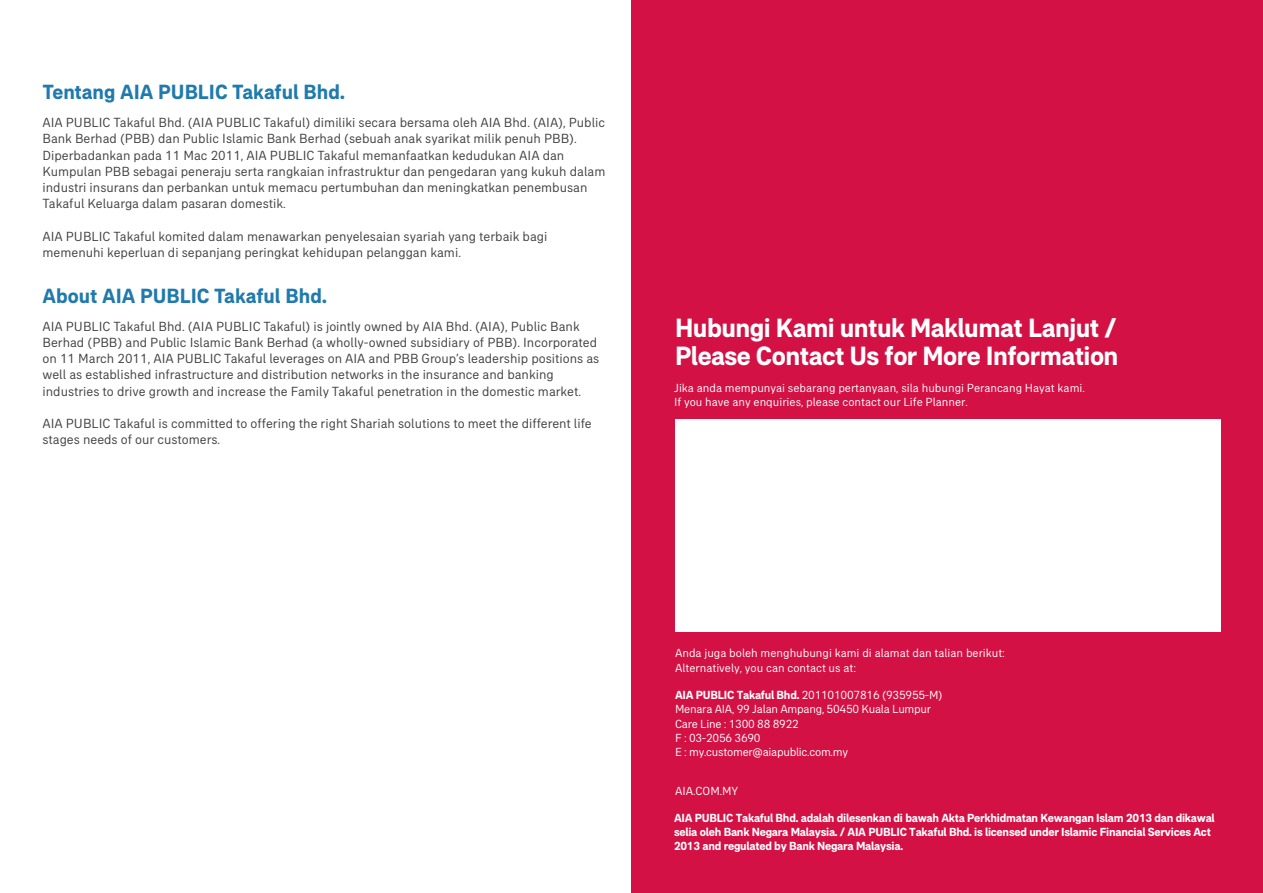
<style>
.page{position:relative;width:1263px;height:893px;background:#fff}
.page>*{position:absolute;margin:0;border:0;box-sizing:border-box;transform-origin:0 0}
.t1{font:700 27px/28.5px "AIA Everest";letter-spacing:-.02em;color:#fff}
.t2{font:700 21px "AIA Everest";color:#207aad}
.t3{font:13.5px/16.2px "AIA Everest";color:#404042}
.t4{font:700 12px/14.4px "AIA Everest";letter-spacing:-.02em;color:#fff}
.t5{font:12px/14.4px "AIA Everest";color:#fff}
.t6{font:12px/14.4px "AIA Everest";letter-spacing:-.02em;color:#fff}
.s1{font-weight:700}
</style>
<div class="page">
<div style="left:631px;top:0;width:632px;height:893px;background:#d31145"></div>
<div style="left:675px;top:419px;width:545px;height:213px;background:#fff"></div>
<h2 class="t2" style="left:43px;top:80px;width:304px">Tentang AIA PUBLIC Takaful Bhd.</h2>
<p class="t3" style="left:43px;top:114px;width:564px">AIA PUBLIC Takaful Bhd. (AIA PUBLIC Takaful) dimiliki secara bersama oleh AIA Bhd. (AIA), Public Bank Berhad (PBB) dan Public Islamic Bank Berhad (sebuah anak syarikat milik penuh PBB).<br>Diperbadankan pada 11 Mac 2011, AIA PUBLIC Takaful memanfaatkan kedudukan AIA dan Kumpulan PBB sebagai peneraju serta rangkaian infrastruktur dan pengedaran yang kukuh dalam industri insurans dan perbankan untuk memacu pertumbuhan dan meningkatkan penembusan Takaful Keluarga dalam pasaran domestik.</p>
<p class="t3" style="left:43px;top:228px;width:506px">AIA PUBLIC Takaful komited dalam menawarkan penyelesaian syariah yang terbaik bagi memenuhi keperluan di sepanjang peringkat kehidupan pelanggan kami.</p>
<h2 class="t2" style="left:43px;top:283px;width:286px">About AIA PUBLIC Takaful Bhd.</h2>
<p class="t3" style="left:43px;top:318px;width:558px">AIA PUBLIC Takaful Bhd. (AIA PUBLIC Takaful) is jointly owned by AIA Bhd. (AIA), Public Bank Berhad (PBB) and Public Islamic Bank Berhad (a wholly-owned subsidiary of PBB). Incorporated on 11 March 2011, AIA PUBLIC Takaful leverages on AIA and PBB Group’s leadership positions as well as established infrastructure and distribution networks in the insurance and banking industries to drive growth and increase the Family Takaful penetration in the domestic market.</p>
<p class="t3" style="left:43px;top:415px;width:551px">AIA PUBLIC Takaful is committed to offering the right Shariah solutions to meet the different life stages needs of our customers.</p>
<h1 class="t1" style="left:675px;top:313px;width:445px">Hubungi Kami untuk Maklumat Lanjut /<br>Please Contact Us for More Information</h1>
<p class="t5" style="left:674px;top:380px;width:412px">Jika anda mempunyai sebarang pertanyaan, sila hubungi Perancang Hayat kami.<br>If you have any enquiries, please contact our Life Planner.</p>
<p class="t5" style="left:675px;top:646px;width:331px">Anda juga boleh menghubungi kami di alamat dan talian berikut:<br>Alternatively, you can contact us at:</p>
<p class="t6" style="left:675px;top:687px;width:269px"><span class="s1">AIA PUBLIC Takaful Bhd.</span> 201101007816 (935955-M)<br>Menara AIA, 99 Jalan Ampang, 50450 Kuala Lumpur Care Line : 1300 88 8922<br>F : 03-2056 3690<br>E : my.customer@aiapublic.com.my</p>
<p class="t5" style="left:675px;top:784px;width:65px">AIA.COM.MY</p>
<p class="t4" style="left:674px;top:810px;width:542px">AIA PUBLIC Takaful Bhd. adalah dilesenkan di bawah Akta Perkhidmatan Kewangan Islam 2013 dan dikawal selia oleh Bank Negara Malaysia. / AIA PUBLIC Takaful Bhd. is licensed under Islamic Financial Services Act<br>2013 and regulated by Bank Negara Malaysia.</p>
</div>
